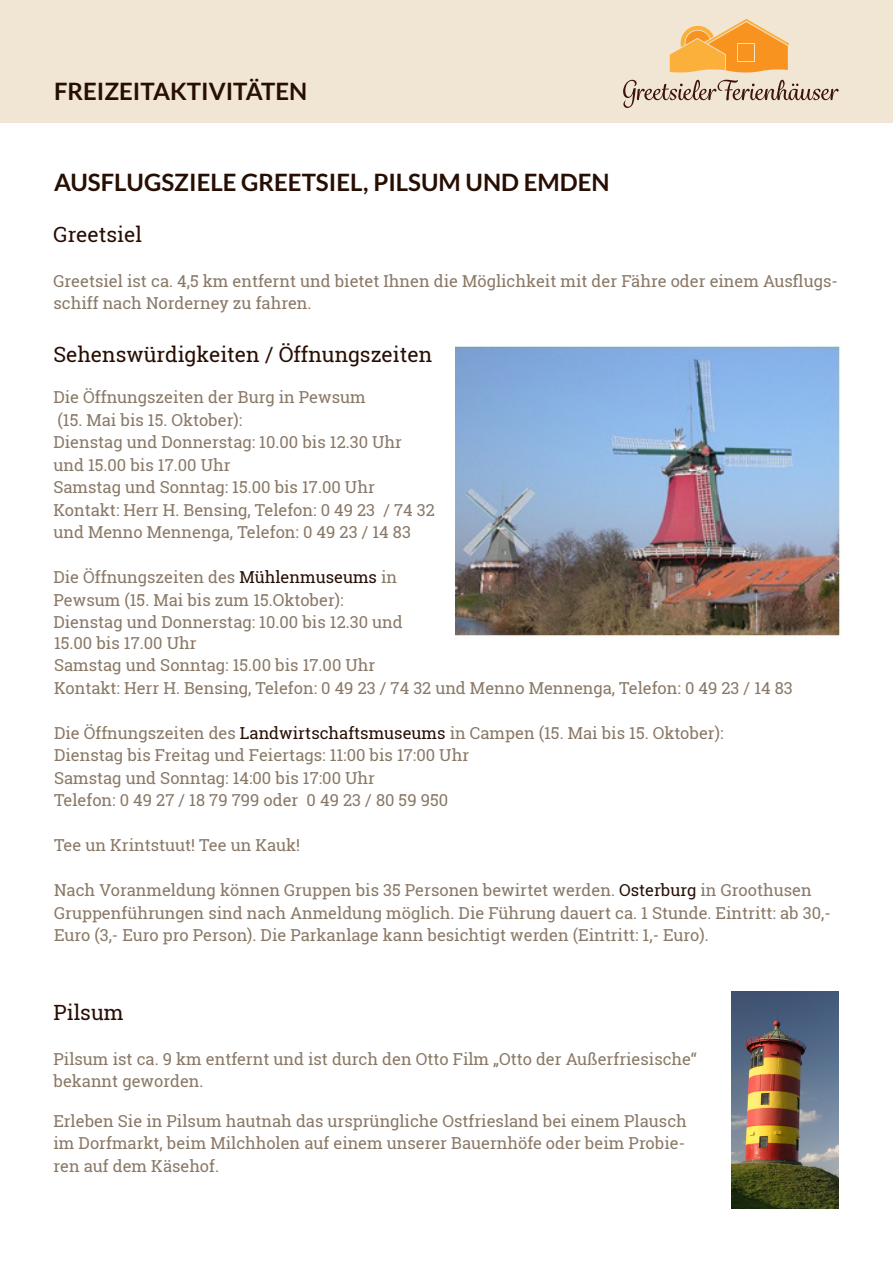
<style>
.page{position:relative;width:893px;height:1263px;background:#fff}
.page>*{position:absolute;margin:0;border:0;box-sizing:border-box;transform-origin:0 0}
.headline1{font:700 24px "Lato";color:#270e03}
.headline2{font:21px "Roboto Slab";color:#270e03}
.text{font:16.5px/22.5px "Roboto Slab";color:#897866}
.s1{color:#270e03}
</style>
<div class="page">
<div style="left:0;top:0;width:893px;height:123px;background:#f1e5d4"></div>
<svg style="left:670px;top:19px;width:119px;height:53px"></svg>
<svg style="left:623px;top:80px;width:216px;height:28px"></svg>
<img style="left:455px;top:346px;width:386px;height:290px">
<img style="left:731px;top:992px;width:108px;height:217px">
<p class="headline1" style="left:54px;top:78px;width:255px">FREIZEITAKTIVITÄTEN</p>
<p class="headline1" style="left:54px;top:168px;width:557px">AUSFLUGSZIELE GREETSIEL, PILSUM UND EMDEN</p>
<p class="headline2" style="left:53px;top:220px;width:90px">Greetsiel</p>
<p class="text" style="left:53px;top:269px;width:786px">Greetsiel ist ca. 4,5 km entfernt und bietet Ihnen die Möglichkeit mit der Fähre oder einem Ausflugs&shy;schiff nach Norderney zu fahren.</p>
<p class="headline2" style="left:53px;top:340px;width:380px">Sehenswürdigkeiten / Öffnungszeiten</p>
<p class="text" style="left:53px;top:386px;width:314px">Die Öffnungszeiten der Burg in Pewsum</p>
<p class="text" style="left:53px;top:408px;width:383px">(15. Mai bis 15. Oktober):<br>Dienstag und Donnerstag: 10.00 bis 12.30 Uhr und 15.00 bis 17.00 Uhr<br>Samstag und Sonntag: 15.00 bis 17.00 Uhr Kontakt: Herr H. Bensing, Telefon: 0 49 23 / 74 32 und Menno Mennenga, Telefon: 0 49 23 / 14 83</p>
<p class="text" style="left:53px;top:566px;width:351px">Die Öffnungszeiten des <span class="s1">Mühlenmuseums</span> in<br>Pewsum (15. Mai bis zum 15.Oktober):<br>Dienstag und Donnerstag: 10.00 bis 12.30 und</p>
<p class="text" style="left:54px;top:631px;width:740px">15.00 bis 17.00 Uhr<br>Samstag und Sonntag: 15.00 bis 17.00 Uhr<br>Kontakt: Herr H. Bensing, Telefon: 0 49 23 / 74 32 und Menno Mennenga, Telefon: 0 49 23 / 14 83</p>
<p class="text" style="left:54px;top:721px;width:671px">Die Öffnungszeiten des <span class="s1">Landwirtschaftsmuseums</span> in Campen (15. Mai bis 15. Oktober):<br>Dienstag bis Freitag und Feiertags: 11:00 bis 17:00 Uhr<br>Samstag und Sonntag: 14:00 bis 17:00 Uhr<br>Telefon: 0 49 27 / 18 79 799 oder 0 49 23 / 80 59 950</p>
<p class="text" style="left:54px;top:834px;width:248px">Tee un Krintstuut! Tee un Kauk!</p>
<p class="text" style="left:54px;top:879px;width:778px">Nach Voranmeldung können Gruppen bis 35 Personen bewirtet werden. <span class="s1">Osterburg</span> in Groothusen<br>Gruppenführungen sind nach Anmeldung möglich. Die Führung dauert ca. 1 Stunde. Eintritt: ab 30,-<br>Euro (3,- Euro pro Person). Die Parkanlage kann besichtigt werden (Eintritt: 1,- Euro).</p>
<p class="headline2" style="left:53px;top:998px;width:72px">Pilsum</p>
<p class="text" style="left:53px;top:1047px;width:645px">Pilsum ist ca. 9 km entfernt und ist durch den Otto Film „Otto der Außerfriesische“ bekannt geworden.</p>
<p class="text" style="left:53px;top:1109px;width:635px;text-align:justify">Erleben Sie in Pilsum hautnah das ursprüngliche Ostfriesland bei einem Plausch im Dorfmarkt, beim Milchholen auf einem unserer Bauernhöfe oder beim Probie&shy;ren auf dem Käsehof.</p>
</div>
